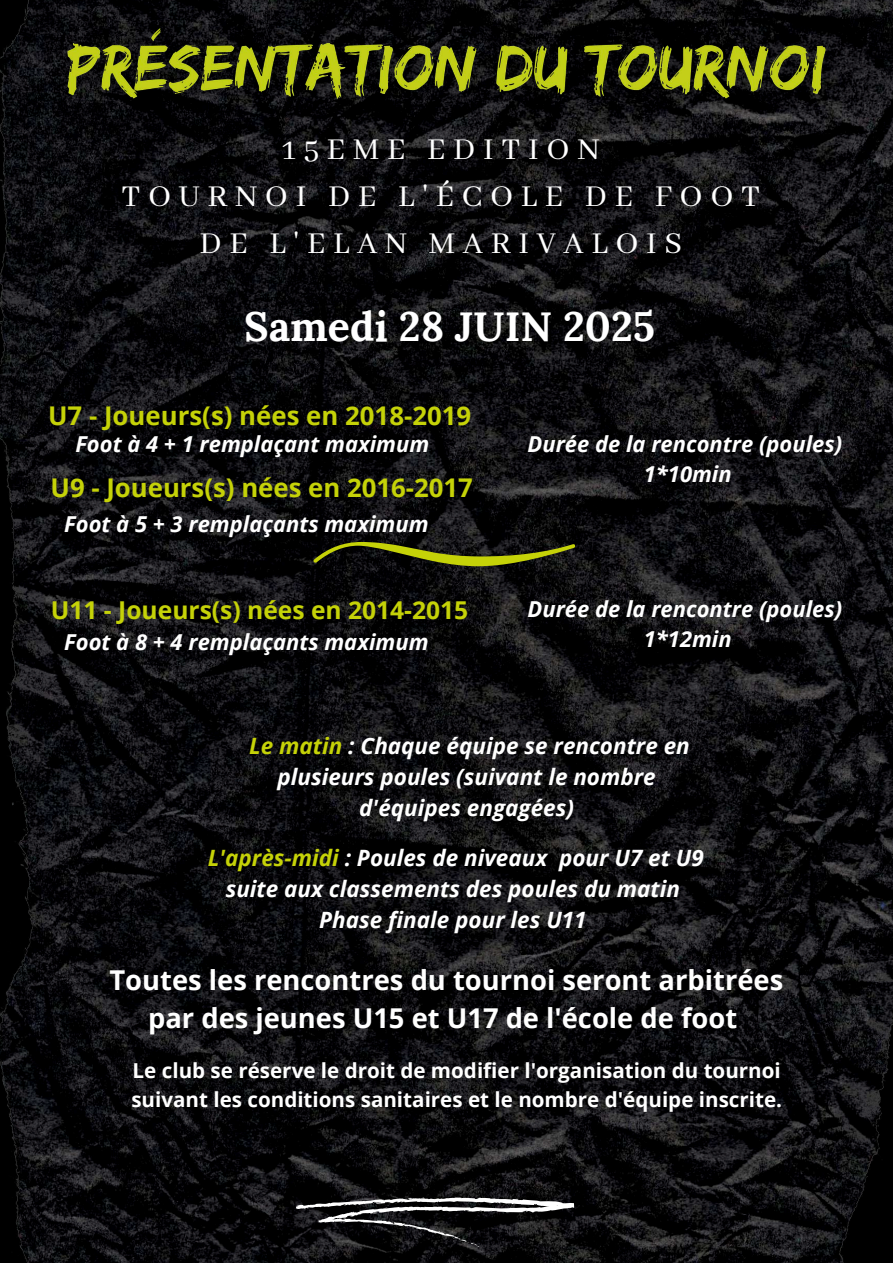
<style>
.page{position:relative;width:893px;height:1263px;background:#fff}
.page>*{position:absolute;margin:0;border:0;box-sizing:border-box;transform-origin:0 0}
.t1{font:700 41.03px "Lora";color:#fff}
.t2{font:33.75px/47.2px "Abhaya Libre";letter-spacing:.225em;color:#fff;text-align:center}
.t3{font:700 27.38px/37.6px "Open Sans";color:#fff;text-align:center}
.t4{font:700 25.8px "Open Sans";color:#c5d208}
.t5{font:700 24.6px "Open Sans";color:#c5d208}
.t6{font:italic 700 22.5px/30.9px "Open Sans";color:#fff;text-align:center}
.t7{font:italic 700 21.98px/30.4px "Open Sans";color:#fff;text-align:center}
.t8{font:700 20.62px/28.7px "Open Sans";color:#fff}
.s1{color:#c5d208}
</style>
<div class="page">
<img style="left:0;top:0;width:893px;height:1263px">
<svg style="left:295px;top:1197px;width:279px;height:50px;background:#333334"></svg>
<img style="left:39px;top:2px;width:816px;height:129px">
<svg style="left:313px;top:542px;width:262px;height:24px;background:#40440d"></svg>
<h2 class="t2" style="left:121px;top:127px;width:640px">15EME EDITION<br>TOURNOI DE L'ÉCOLE DE FOOT<br>DE L'ELAN MARIVALOIS</h2>
<h1 class="t1" style="left:244px;top:300px;width:412px">Samedi 28 JUIN 2025</h1>
<p class="t4" style="left:48px;top:397px;width:425px">U7 - Joueurs(s) nées en 2018-2019</p>
<p class="t7" style="left:75px;top:428px;width:355px">Foot à 4 + 1 remplaçant maximum</p>
<p class="t4" style="left:51px;top:469px;width:424px">U9 - Joueurs(s) nées en 2016-2017</p>
<p class="t7" style="left:64px;top:508px;width:366px">Foot à 5 + 3 remplaçants maximum</p>
<p class="t5" style="left:51px;top:592px;width:419px">U11 - Joueurs(s) nées en 2014-2015</p>
<p class="t7" style="left:64px;top:626px;width:366px">Foot à 8 + 4 remplaçants maximum</p>
<p class="t7" style="left:527px;top:428px;width:316px">Durée de la rencontre (poules)<br>1*10min</p>
<p class="t7" style="left:527px;top:593px;width:316px">Durée de la rencontre (poules)<br>1*12min</p>
<p class="t6" style="left:249px;top:730px;width:442px"><span class="s1">Le matin</span> : Chaque équipe se rencontre en plusieurs poules (suivant le nombre d'équipes engagées)</p>
<p class="t6" style="left:208px;top:841px;width:497px"><span class="s1">L'après-midi</span> : Poules de niveaux pour U7 et U9 suite aux classements des poules du matin<br>Phase finale pour les U11</p>
<p class="t3" style="left:109px;top:960px;width:675px">Toutes les rencontres du tournoi seront arbitrées par des jeunes U15 et U17 de l'école de foot</p>
<p class="t8" style="left:131px;top:1056px;width:652px">Le club se réserve le droit de modifier l'organisation du tournoi suivant les conditions sanitaires et le nombre d'équipe inscrite.</p>
</div>
